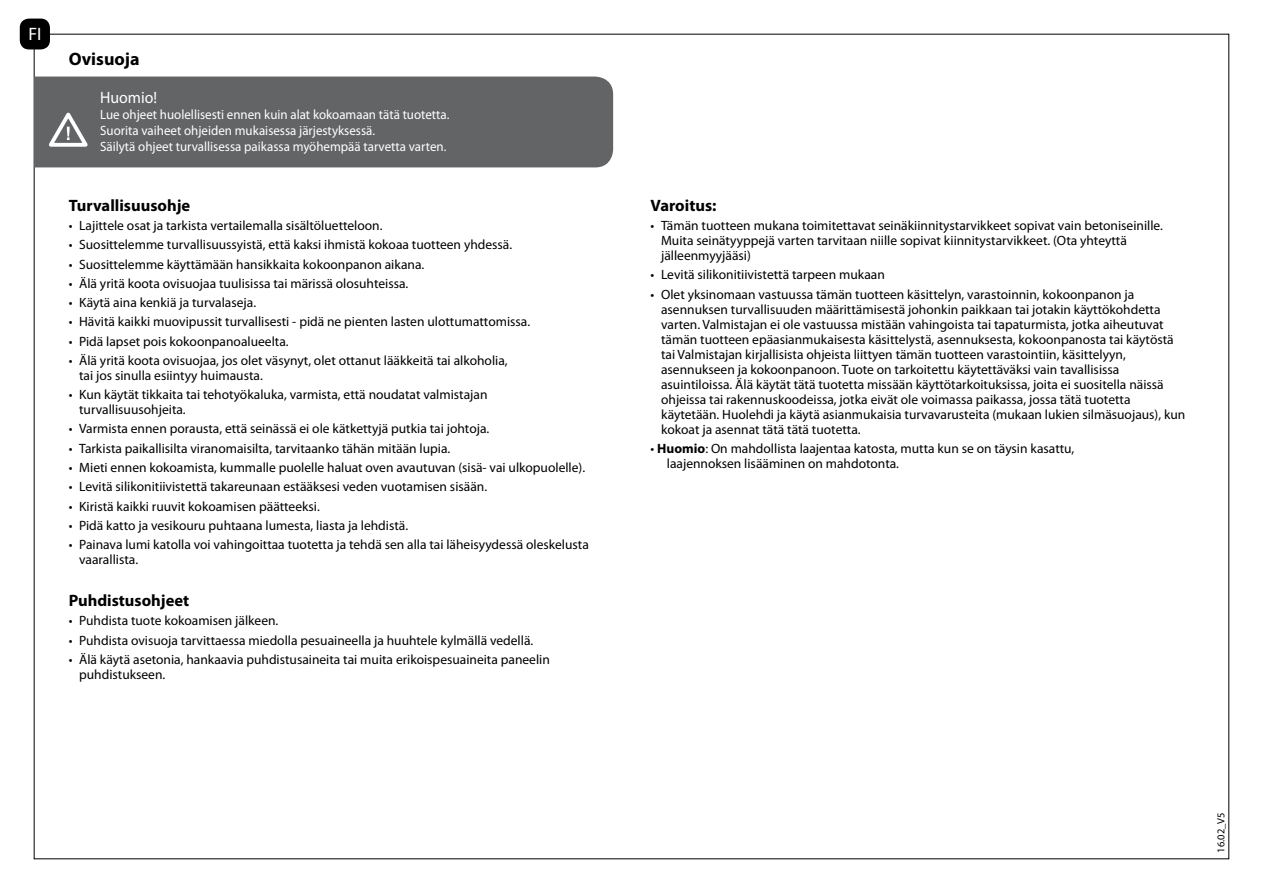
<style>
.page{position:relative;width:1263px;height:893px;background:#fff}
.page>*{position:absolute;margin:0;border:0;box-sizing:border-box;transform-origin:0 0}
.t1{font:700 18px "Myriad Pro";color:#000}
.t2{font:18px "Myriad Pro";color:#fff}
.t3{font:700 16.5px "Myriad Pro";color:#000}
.t4{font:16.5px "Myriad Pro";color:#fff;scale:.96 1}
.t5{font:13.5px/15px "Myriad Pro";color:#000}
.t6{font:13.5px/16.2px "Myriad Pro";color:#fff;scale:.96 1}
.t7{font:10.5px "Myriad Pro";color:#000}
.s1{font-weight:700}
</style>
<div class="page">
<div style="left:34px;top:77px;width:579px;height:90px;background:#636466"></div>
<svg style="left:44px;top:109px;width:48px;height:40px"></svg>
<div style="left:21px;top:19px;width:28px;height:30px;background:#000;border-radius:9px"></div>
<div style="left:20px;top:19px;width:30px;height:30px;border:2px solid #000;border-radius:9px"></div>
<h1 class="t2" style="left:28px;top:24px;width:15px">FI</h1>
<h1 class="t1" style="left:69px;top:48px;width:72px">Ovisuoja</h1>
<p class="t4" style="left:100px;top:88px;width:61px">Huomio!</p>
<p class="t6" style="left:100px;top:106px;width:365px">Lue ohjeet huolellisesti ennen kuin alat kokoamaan tätä tuotetta.<br>Suorita vaiheet ohjeiden mukaisessa järjestyksessä.<br>Säilytä ohjeet turvallisessa paikassa myöhempää tarvetta varten.</p>
<p class="t3" style="left:69px;top:196px;width:123px">Turvallisuusohje</p>
<p class="t5" style="left:69px;top:218px;width:315px">• Lajittele osat ja tarkista vertailemalla sisältöluetteloon.</p>
<p class="t5" style="left:69px;top:238px;width:445px">• Suosittelemme turvallisuussyistä, että kaksi ihmistä kokoaa tuotteen yhdessä.</p>
<p class="t5" style="left:69px;top:257px;width:357px">• Suosittelemme käyttämään hansikkaita kokoonpanon aikana.</p>
<p class="t5" style="left:69px;top:276px;width:341px">• Älä yritä koota ovisuojaa tuulisissa tai märissä olosuhteissa.</p>
<p class="t5" style="left:69px;top:295px;width:189px">• Käytä aina kenkiä ja turvalaseja.</p>
<p class="t5" style="left:69px;top:315px;width:463px">• Hävitä kaikki muovipussit turvallisesti - pidä ne pienten lasten ulottumattomissa.</p>
<p class="t5" style="left:69px;top:334px;width:221px">• Pidä lapset pois kokoonpanoalueelta.</p>
<p class="t5" style="left:79px;top:353px;width:430px;text-indent:-11px">• Älä yritä koota ovisuojaa, jos olet väsynyt, olet ottanut lääkkeitä tai alkoholia, tai jos sinulla esiintyy huimausta.</p>
<p class="t5" style="left:79px;top:387px;width:410px;text-indent:-11px">• Kun käytät tikkaita tai tehotyökaluka, varmista, että noudatat valmistajan turvallisuusohjeita.</p>
<p class="t5" style="left:69px;top:422px;width:422px">• Varmista ennen porausta, että seinässä ei ole kätkettyjä putkia tai johtoja.</p>
<p class="t5" style="left:69px;top:441px;width:383px">• Tarkista paikallisilta viranomaisilta, tarvitaanko tähän mitään lupia.</p>
<p class="t5" style="left:69px;top:460px;width:518px">• Mieti ennen kokoamista, kummalle puolelle haluat oven avautuvan (sisä- vai ulkopuolelle).</p>
<p class="t5" style="left:69px;top:479px;width:420px">• Levitä silikonitiivistettä takareunaan estääksesi veden vuotamisen sisään.</p>
<p class="t5" style="left:69px;top:499px;width:253px">• Kiristä kaikki ruuvit kokoamisen päätteeksi.</p>
<p class="t5" style="left:69px;top:518px;width:341px">• Pidä katto ja vesikouru puhtaana lumesta, liasta ja lehdistä.</p>
<p class="t5" style="left:79px;top:537px;width:511px;text-indent:-11px">• Painava lumi katolla voi vahingoittaa tuotetta ja tehdä sen alla tai läheisyydessä oleskelusta vaarallista.</p>
<p class="t3" style="left:69px;top:591px;width:122px">Puhdistusohjeet</p>
<p class="t5" style="left:69px;top:614px;width:211px">• Puhdista tuote kokoamisen jälkeen.</p>
<p class="t5" style="left:69px;top:633px;width:466px">• Puhdista ovisuoja tarvittaessa miedolla pesuaineella ja huuhtele kylmällä vedellä.</p>
<p class="t5" style="left:79px;top:652px;width:472px;text-indent:-11px">• Älä käytä asetonia, hankaavia puhdistusaineita tai muita erikoispesuaineita paneelin puhdistukseen.</p>
<p class="t3" style="left:651px;top:196px;width:67px">Varoitus:</p>
<p class="t5" style="left:661px;top:218px;width:503px;text-indent:-11px">• Tämän tuotteen mukana toimitettavat seinäkiinnitystarvikkeet sopivat vain betoniseinille.<br>Muita seinätyyppejä varten tarvitaan niille sopivat kiinnitystarvikkeet. (Ota yhteyttä jälleenmyyjääsi)</p>
<p class="t5" style="left:651px;top:268px;width:236px">• Levitä silikonitiivistettä tarpeen mukaan</p>
<p class="t5" style="left:661px;top:287px;width:526px;text-indent:-11px">• Olet yksinomaan vastuussa tämän tuotteen käsittelyn, varastoinnin, kokoonpanon ja asennuksen turvallisuuden määrittämisestä johonkin paikkaan tai jotakin käyttökohdetta varten. Valmistajan ei ole vastuussa mistään vahingoista tai tapaturmista, jotka aiheutuvat tämän tuotteen epäasianmukaisesta käsittelystä, asennuksesta, kokoonpanosta tai käytöstä tai Valmistajan kirjallisista ohjeista liittyen tämän tuotteen varastointiin, käsittelyyn, asennukseen ja kokoonpanoon. Tuote on tarkoitettu käytettäväksi vain tavallisissa asuintiloissa. Älä käytät tätä tuotetta missään käyttötarkoituksissa, joita ei suositella näissä ohjeissa tai rakennuskoodeissa, jotka eivät ole voimassa paikassa, jossa tätä tuotetta käytetään. Huolehdi ja käytä asianmukaisia turvavarusteita (mukaan lukien silmäsuojaus), kun kokoat ja asennat tätä tätä tuotetta.</p>
<p class="t5" style="left:667px;top:441px;width:409px;text-indent:-16px">• <span class="s1">Huomio</span>: On mahdollista laajentaa katosta, mutta kun se on täysin kasattu, laajennoksen lisääminen on mahdotonta.</p>
<p class="t7" style="left:1215px;top:853px;width:42px;rotate:-90deg">16.02_V5</p>
</div>
